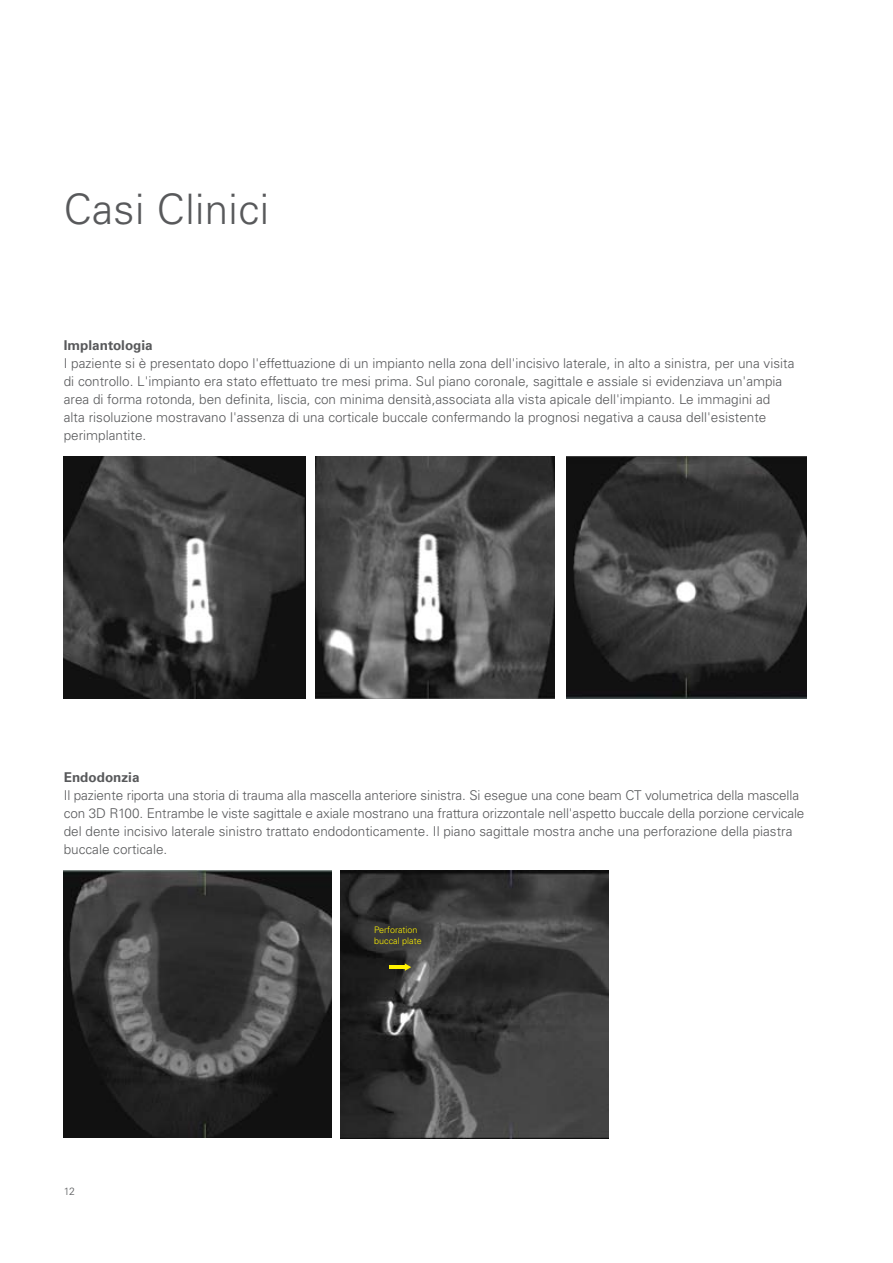
<style>
.page{position:relative;width:893px;height:1263px;background:#fff}
.page>*{position:absolute;margin:0;border:0;box-sizing:border-box;transform-origin:0 0}
.EN_common_headline_2{font:300 42px "Univers LT Std";letter-spacing:.01em;color:#58595b}
.EN_common_copy_text{font:300 13.5px/18px "Univers LT Std";color:#58595b}
.EN_common_copy_head{font:700 13.5px "Univers LT Std";color:#58595b}
.t1{font:300 10.5px "Univers LT Std";color:#58595b}
.yellow{font:300 9px/10.8px "Univers LT Std";color:#fff200}
</style>
<div class="page">
<img style="left:566px;top:457px;width:241px;height:241px">
<img style="left:315px;top:457px;width:240px;height:242px">
<img style="left:64px;top:457px;width:241px;height:242px">
<img style="left:64px;top:871px;width:268px;height:267px">
<img style="left:341px;top:870px;width:267px;height:268px">
<svg style="left:405px;top:963px;width:6px;height:8px"></svg>
<hr style="left:389px;top:965px;width:16px;height:4px;background:#fff200">
<p class="EN_common_headline_2" style="left:64px;top:184px;width:207px">Casi Clinici</p>
<p class="EN_common_copy_head" style="left:64px;top:337px;width:90px">Implantologia</p>
<p class="EN_common_copy_text" style="left:64px;top:354px;width:732px">I paziente si è presentato dopo l'effettuazione di un impianto nella zona dell'incisivo laterale, in alto a sinistra, per una visita di controllo. L'impianto era stato effettuato tre mesi prima. Sul piano coronale, sagittale e assiale si evidenziava un'ampia area di forma rotonda, ben definita, liscia, con minima densità,associata alla vista apicale dell'impianto. Le immagini ad alta risoluzione mostravano l'assenza di una corticale buccale confermando la prognosi negativa a causa dell'esistente perimplantite.</p>
<p class="EN_common_copy_head" style="left:64px;top:769px;width:77px">Endodonzia</p>
<p class="EN_common_copy_text" style="left:64px;top:786px;width:742px">Il paziente riporta una storia di trauma alla mascella anteriore sinistra. Si esegue una cone beam CT volumetrica della mascella con 3D R100. Entrambe le viste sagittale e axiale mostrano una frattura orizzontale nell'aspetto buccale della porzione cervicale del dente incisivo laterale sinistro trattato endodonticamente. Il piano sagittale mostra anche una perforazione della piastra buccale corticale.</p>
<p class="t1" style="left:64px;top:1185px;width:13px">12</p>
<p class="yellow" style="left:374px;top:924px;width:49px">Perforation buccal plate</p>
</div>
